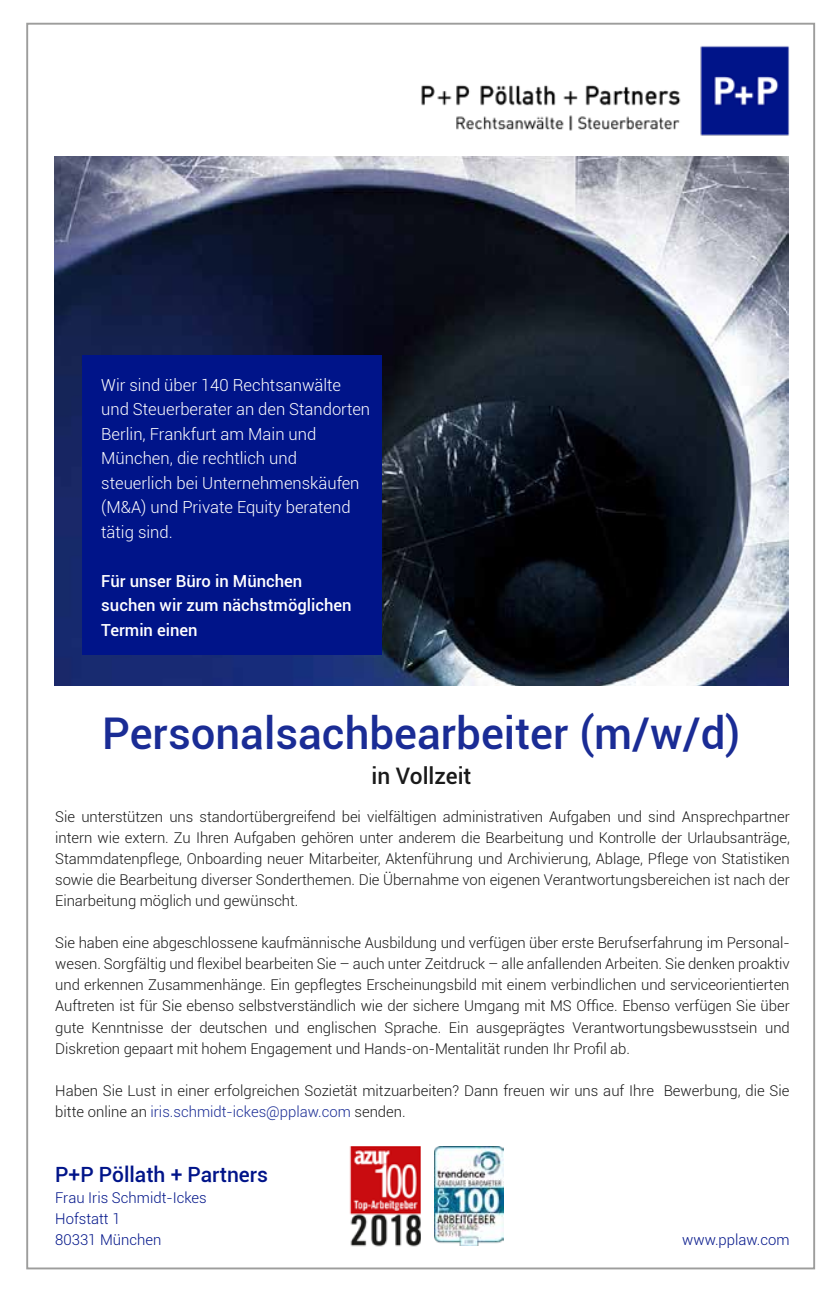
<style>
.page{position:relative;width:840px;height:1295px;background:#fff}
.page>*{position:absolute;margin:0;border:0;box-sizing:border-box;transform-origin:0 0}
.t1{font:500 43.75px "Roboto";color:#1a2c95}
.t2{font:500 22.75px "Roboto";color:#1a1a1a}
.t3{font:500 21px "Roboto";color:#001489}
.t4{font:300 16.62px/24.5px "Roboto";color:#fff}
.t5{font:500 16.62px/24.5px "Roboto";color:#fff}
.t6{font:300 14.88px/21.2px "Roboto";color:#1a1a1a;text-align:justify}
.t7{font:300 14.88px/21.2px "Roboto";color:#001489}
.s1{color:#1a2c95}
</style>
<div class="page">
<img style="left:54px;top:157px;width:734px;height:529px">
<div style="left:83px;top:356px;width:299px;height:299px;background:#001489"></div>
<img style="left:373px;top:23px;width:440px;height:161px">
<img style="left:349px;top:1147px;width:71px;height:100px">
<img style="left:434px;top:1147px;width:69px;height:98px">
<p class="t4" style="left:101px;top:372px;width:270px">Wir sind über 140 Rechtsanwälte und Steuerberater an den Standorten<br>Berlin, Frankfurt am Main und<br>München, die rechtlich und steuerlich bei Unternehmenskäufen (M&amp;A) und Private Equity beratend tätig sind.</p>
<p class="t5" style="left:101px;top:568px;width:252px">Für unser Büro in München suchen wir zum nächstmöglichen<br>Termin einen</p>
<h1 class="t1" style="left:102px;top:703px;width:640px">Personalsachbearbeiter (m/w/d)</h1>
<h2 class="t2" style="left:371px;top:760px;width:101px">in Vollzeit</h2>
<p class="t6" style="left:55px;top:805px;width:736px">Sie unterstützen uns standortübergreifend bei vielfältigen administrativen Aufgaben und sind Ansprechpartner intern wie extern. Zu Ihren Aufgaben gehören unter anderem die Bearbeitung und Kontrolle der Urlaubsanträge, Stammdatenpflege, Onboarding neuer Mitarbeiter, Aktenführung und Archivierung, Ablage, Pflege von Statistiken sowie die Bearbeitung diverser Sonderthemen. Die Übernahme von eigenen Verantwortungsbereichen ist nach der Einarbeitung möglich und gewünscht.</p>
<p class="t6" style="left:55px;top:932px;width:736px">Sie haben eine abgeschlossene kaufmännische Ausbildung und verfügen über erste Berufserfahrung im Personal&shy;wesen. Sorgfältig und flexibel bearbeiten Sie – auch unter Zeitdruck – alle anfallenden Arbeiten. Sie denken proaktiv und erkennen Zusammenhänge. Ein gepflegtes Erscheinungsbild mit einem verbindlichen und serviceorientierten Auftreten ist für Sie ebenso selbstverständlich wie der sichere Umgang mit MS Office. Ebenso verfügen Sie über gute Kenntnisse der deutschen und englischen Sprache. Ein ausgeprägtes Verantwortungsbewusstsein und Diskretion gepaart mit hohem Engagement und Hands-on-Mentalität runden Ihr Profil ab.</p>
<p class="t6" style="left:55px;top:1079px;width:736px">Haben Sie Lust in einer erfolgreichen Sozietät mitzuarbeiten? Dann freuen wir uns auf Ihre Bewerbung, die Sie bitte online an <span class="s1">iris.schmidt-ickes@pplaw.com</span> senden.</p>
<h3 class="t3" style="left:55px;top:1160px;width:214px">P+P Pöllath + Partners</h3>
<p class="t7" style="left:55px;top:1187px;width:153px">Frau Iris Schmidt-Ickes<br>Hofstatt 1<br>80331 München</p>
<p class="t7" style="left:682px;top:1229px;width:109px">www.pplaw.com</p>
</div>
